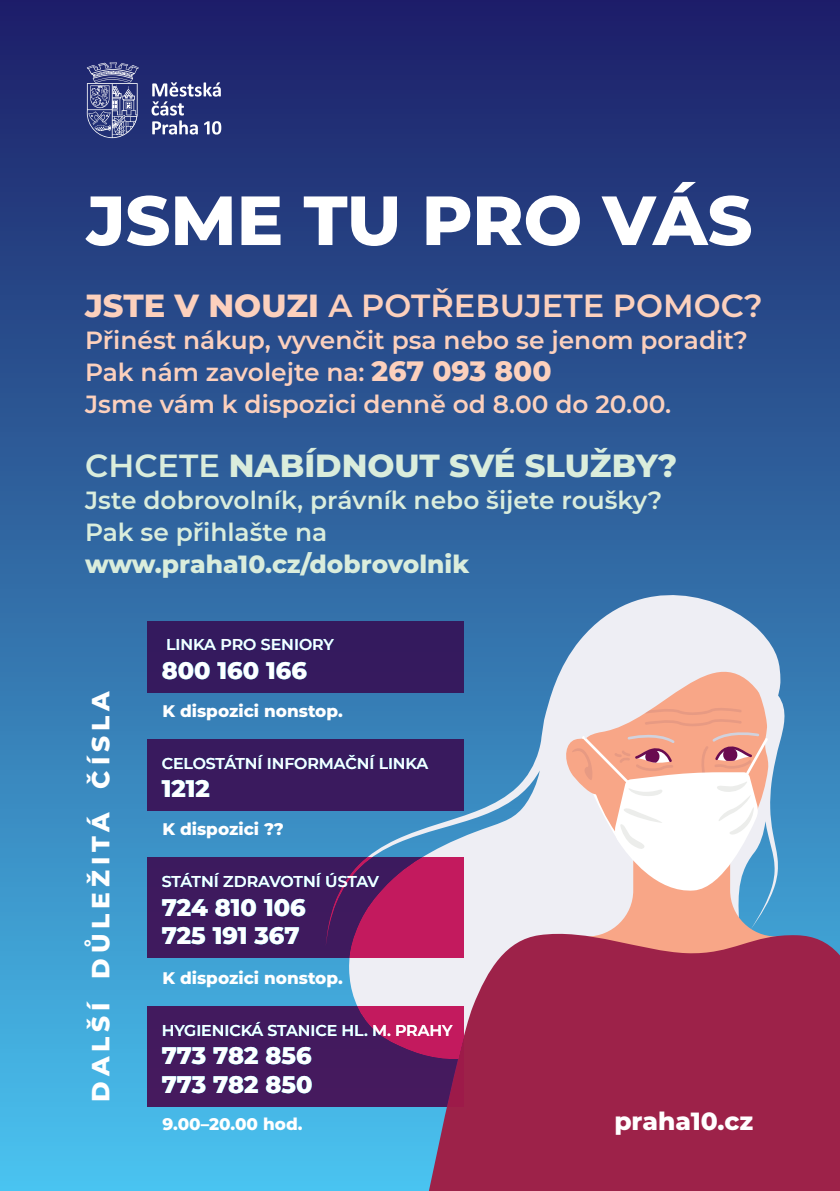
<style>
.page{position:relative;width:840px;height:1191px;background:#fff}
.page>*{position:absolute;margin:0;border:0;box-sizing:border-box;transform-origin:0 0}
.t1{font:800 69.4px "Montserrat";color:#fff}
.t2{font:600 32px "Montserrat";color:#fcd0bd}
.t3{font:800 32px "Montserrat";color:#daeddc}
.t4{font:600 24.8px/32px "Montserrat";color:#fcd0bd}
.t5{font:600 24.8px/32px "Montserrat";color:#daeddc}
.t6{font:800 24.8px "Montserrat";color:#daeddc}
.t7{font:800 24.8px "Montserrat";letter-spacing:.2em;color:#fff}
.t8{font:800 24.8px "Montserrat";color:#fff}
.t9{font:800 24px/28.8px "Montserrat";color:#fff}
.t10{font:800 16.8px "Montserrat";color:#fff}
.t11{font:600 15.8px "Montserrat";letter-spacing:-.005em;color:#fff}
.s1{font-weight:800}
.s2{font-weight:800;font-size:28px}
.s3{font-weight:600}
</style>
<div class="page">
<div style="left:0;top:0;width:839px;height:1191px;background:linear-gradient(to bottom,#1c1d66,#49c2ee)"></div>
<svg style="left:325px;top:568px;width:463px;height:438px;background:#699bc5"></svg>
<svg style="left:419px;top:928px;width:420px;height:263px;background:#9f3156"></svg>
<svg style="left:562px;top:616px;width:214px;height:370px"></svg>
<div style="left:147px;top:621px;width:317px;height:72px;background:#351a5e"></div>
<svg style="left:147px;top:1006px;width:317px;height:100px;background:#561a5d"></svg>
<div style="left:147px;top:739px;width:317px;height:72px;background:#3a1a5e"></div>
<svg style="left:147px;top:857px;width:317px;height:101px;background:#641a5e"></svg>
<svg style="left:151px;top:82px;width:70px;height:53px"></svg>
<svg style="left:87px;top:62px;width:52px;height:77px;background:#5c6498"></svg>
<h1 class="t1" style="left:87px;top:169px;width:666px">JSME TU PRO VÁS</h1>
<p class="t2" style="left:85px;top:283px;width:678px"><span class="s1">JSTE V NOUZI</span> A POTŘEBUJETE POMOC?</p>
<p class="t4" style="left:85px;top:323px;width:664px">Přinést nákup, vyvenčit psa nebo se jenom poradit?<br>Pak nám zavolejte na: <span class="s2">267 093 800<br></span>Jsme vám k dispozici denně od 8.00 do 20.00.</p>
<p class="t3" style="left:85px;top:442px;width:593px"><span class="s3">CHCETE</span> NABÍDNOUT SVÉ SLUŽBY?</p>
<p class="t5" style="left:85px;top:483px;width:578px">Jste dobrovolník, právník nebo šijete roušky?<br>Pak se přihlašte na</p>
<p class="t6" style="left:85px;top:546px;width:385px">www.praha10.cz/dobrovolnik</p>
<p class="t7" style="left:83px;top:1101px;width:413px;rotate:-90deg">DALŠÍ DŮLEŽITÁ ČÍSLA</p>
<p class="t11" style="left:166px;top:633px;width:169px">LINKA PRO SENIORY</p>
<p class="t9" style="left:162px;top:655px;width:147px">800 160 166</p>
<p class="t10" style="left:162px;top:698px;width:182px">K dispozici nonstop.</p>
<p class="t11" style="left:162px;top:752px;width:268px">CELOSTÁTNÍ INFORMAČNÍ LINKA</p>
<p class="t9" style="left:162px;top:773px;width:50px">1212</p>
<p class="t10" style="left:162px;top:816px;width:123px">K dispozici ??</p>
<p class="t11" style="left:162px;top:870px;width:219px">STÁTNÍ ZDRAVOTNÍ ÚSTAV</p>
<p class="t9" style="left:162px;top:891px;width:145px">724 810 106<br>725 191 367</p>
<p class="t10" style="left:162px;top:965px;width:182px">K dispozici nonstop.</p>
<p class="t11" style="left:162px;top:1018px;width:292px">HYGIENICKÁ STANICE HL. M. PRAHY</p>
<p class="t9" style="left:162px;top:1040px;width:152px">773 782 856<br>773 782 850</p>
<p class="t10" style="left:162px;top:1111px;width:141px">9.00–20.00 hod.</p>
<p class="t8" style="left:614px;top:1103px;width:140px">praha10.cz</p>
</div>
